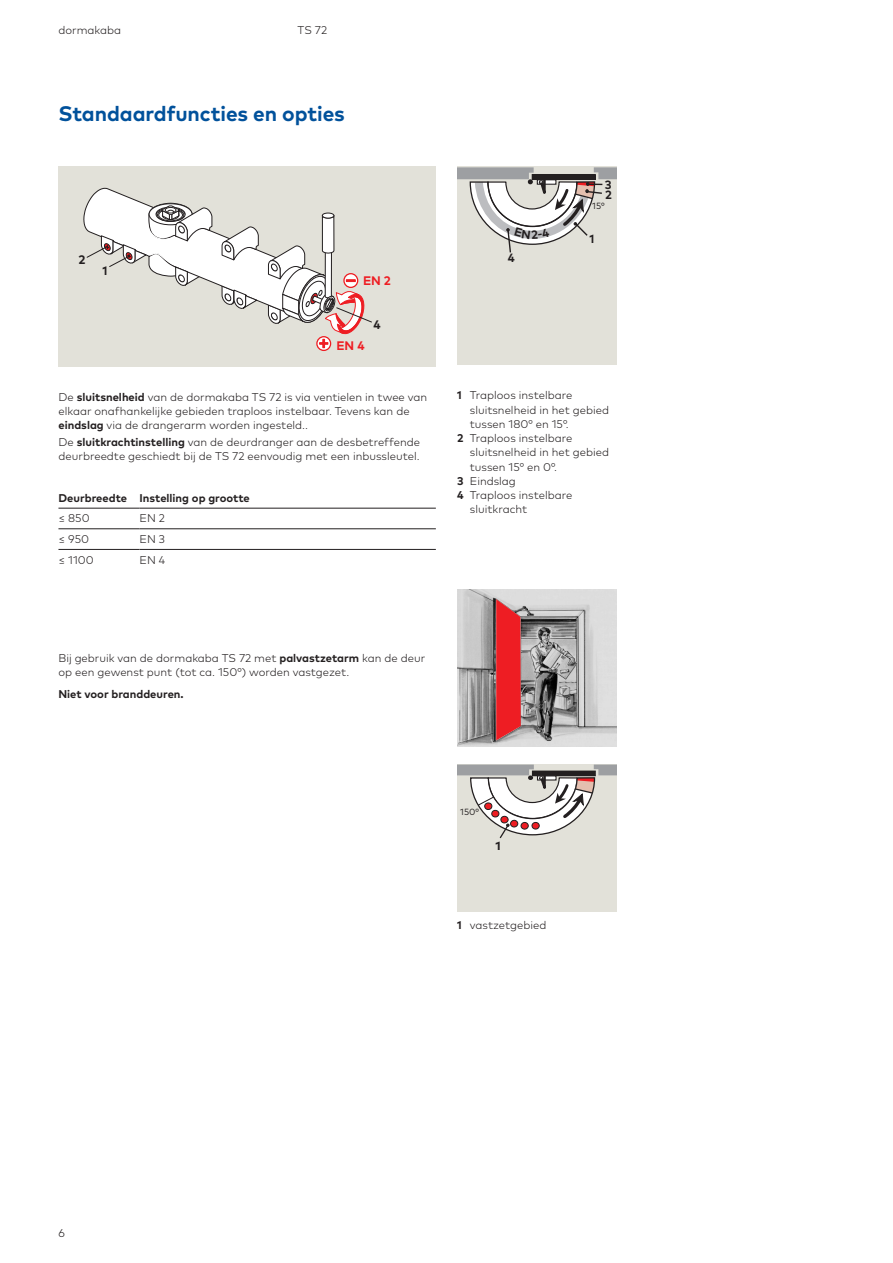
<style>
.page{position:relative;width:893px;height:1263px;background:#fff}
.page>*{position:absolute;margin:0;border:0;box-sizing:border-box;transform-origin:0 0}
.Title_14pt_18pt{font:700 21px "Mark Pro";letter-spacing:-.005em;color:#01519b}
.t1{font:700 12.3px "Mark Pro";color:#ee1d23}
.t2{font:700 12.3px "Mark Pro";color:#231f20}
.t3{font:700 12px "Mark Pro";color:#231f20}
.t4{font:700 11.85px "Mark Pro";color:#231f20;scale:1.09 1}
.Margin_7_5pt_9_5pt{font:300 11.25px/14.2px "Mark Pro";color:#231f20}
.Body_Text_7_5pt_9_5p{font:700 11.25px "Mark Pro";color:#231f20}
.Body_Text_7_5pt_9_5p-2{font:300 11.25px "Mark Pro";color:#231f20}
.Margin_7_5pt_9_5pt-2{font:700 11.25px "Mark Pro";color:#231f20}
.t5{font:9px "Mark Pro";color:#231f20}
.s1{font-weight:700}
</style>
<div class="page">
<div style="left:58px;top:166px;width:378px;height:201px;background:#e2e1d9"></div>
<div style="left:316px;top:336px;width:15px;height:15px;border:1px solid #ee1d23;border-radius:50%"></div>
<svg style="left:83px;top:187px;width:289px;height:161px"></svg>
<div style="left:457px;top:166px;width:160px;height:198px;background:#e2e1d9"></div>
<img style="left:457px;top:589px;width:160px;height:157px">
<svg style="left:496px;top:599px;width:25px;height:141px;background:#e63237"></svg>
<div style="left:457px;top:763px;width:160px;height:148px;background:#e2e1d9"></div>
<svg style="left:457px;top:764px;width:160px;height:75px"></svg>
<hr style="left:58px;top:508px;width:82px;height:1px;background:#231f20">
<hr style="left:140px;top:508px;width:296px;height:1px;background:#231f20">
<hr style="left:58px;top:528px;width:82px;height:1px;background:#231f20">
<hr style="left:140px;top:528px;width:296px;height:1px;background:#231f20">
<hr style="left:58px;top:549px;width:82px;height:1px;background:#231f20">
<hr style="left:140px;top:549px;width:296px;height:1px;background:#231f20">
<svg style="left:457px;top:167px;width:160px;height:86px"></svg>
<p class="Margin_7_5pt_9_5pt" style="left:58px;top:22px;width:64px">dormakaba</p>
<p class="Margin_7_5pt_9_5pt" style="left:298px;top:22px;width:31px">TS 72</p>
<p class="Title_14pt_18pt" style="left:58px;top:98px;width:288px">Standaardfuncties en opties</p>
<p class="t2" style="left:79px;top:255px;width:8px">2</p>
<p class="t2" style="left:103px;top:266px;width:7px">1</p>
<p class="t1" style="left:363px;top:276px;width:29px">EN 2</p>
<p class="t1" style="left:337px;top:341px;width:29px">EN 4</p>
<p class="t2" style="left:373px;top:320px;width:9px">4</p>
<p class="Margin_7_5pt_9_5pt" style="left:58px;top:388px;width:370px">De <span class="s1">sluitsnelheid</span> van de dormakaba TS 72 is via ventielen in twee van elkaar onafhankelijke gebieden traploos instelbaar. Tevens kan de <span class="s1">eindslag</span> via de drangerarm worden ingesteld..</p>
<p class="Margin_7_5pt_9_5pt" style="left:58px;top:433px;width:363px">De <span class="s1">sluitkrachtinstelling</span> van de deurdranger aan de desbetreffende deurbreedte geschiedt bij de TS 72 eenvoudig met een inbussleutel.</p>
<p class="Body_Text_7_5pt_9_5p" style="left:58px;top:489px;width:70px">Deurbreedte</p>
<p class="Body_Text_7_5pt_9_5p" style="left:140px;top:489px;width:112px">Instelling op grootte</p>
<p class="Body_Text_7_5pt_9_5p-2" style="left:58px;top:510px;width:33px">≤ 850</p>
<p class="Body_Text_7_5pt_9_5p-2" style="left:140px;top:510px;width:27px">EN 2</p>
<p class="Body_Text_7_5pt_9_5p-2" style="left:58px;top:531px;width:32px">≤ 950</p>
<p class="Body_Text_7_5pt_9_5p-2" style="left:140px;top:531px;width:27px">EN 3</p>
<p class="Body_Text_7_5pt_9_5p-2" style="left:58px;top:551px;width:37px">≤ 1100</p>
<p class="Body_Text_7_5pt_9_5p-2" style="left:140px;top:551px;width:27px">EN 4</p>
<p class="t3" style="left:605px;top:180px;width:8px">3</p>
<p class="t3" style="left:605px;top:191px;width:8px">2</p>
<p class="t5" style="left:592px;top:200px;width:14px">15°</p>
<p class="t3" style="left:508px;top:254px;width:8px">4</p>
<p class="t3" style="left:589px;top:234px;width:6px">1</p>
<p class="Margin_7_5pt_9_5pt" style="left:470px;top:387px;width:141px;text-indent:-13px"><span class="s1">1</span> Traploos instelbare sluitsnelheid in het gebied tussen 180° en 15°.</p>
<p class="Margin_7_5pt_9_5pt" style="left:470px;top:430px;width:141px;text-indent:-13px"><span class="s1">2</span> Traploos instelbare sluitsnelheid in het gebied tussen 15° en 0°.</p>
<p class="Margin_7_5pt_9_5pt" style="left:457px;top:473px;width:60px"><span class="s1">3</span> Eindslag</p>
<p class="Margin_7_5pt_9_5pt" style="left:470px;top:487px;width:104px;text-indent:-13px"><span class="s1">4</span> Traploos instelbare sluitkracht</p>
<p class="Margin_7_5pt_9_5pt" style="left:58px;top:649px;width:368px">Bij gebruik van de dormakaba TS 72 met <span class="s1">palvastzetarm</span> kan de deur op een gewenst punt (tot ca. 150°) worden vastgezet.</p>
<p class="Margin_7_5pt_9_5pt-2" style="left:58px;top:685px;width:127px">Niet voor branddeuren.</p>
<p class="t5" style="left:460px;top:807px;width:20px">150°</p>
<p class="t4" style="left:496px;top:838px;width:6px">1</p>
<p class="Margin_7_5pt_9_5pt" style="left:457px;top:917px;width:91px"><span class="s1">1</span> vastzetgebied</p>
<p class="Margin_7_5pt_9_5pt" style="left:58px;top:1225px;width:8px">6</p>
</div>
